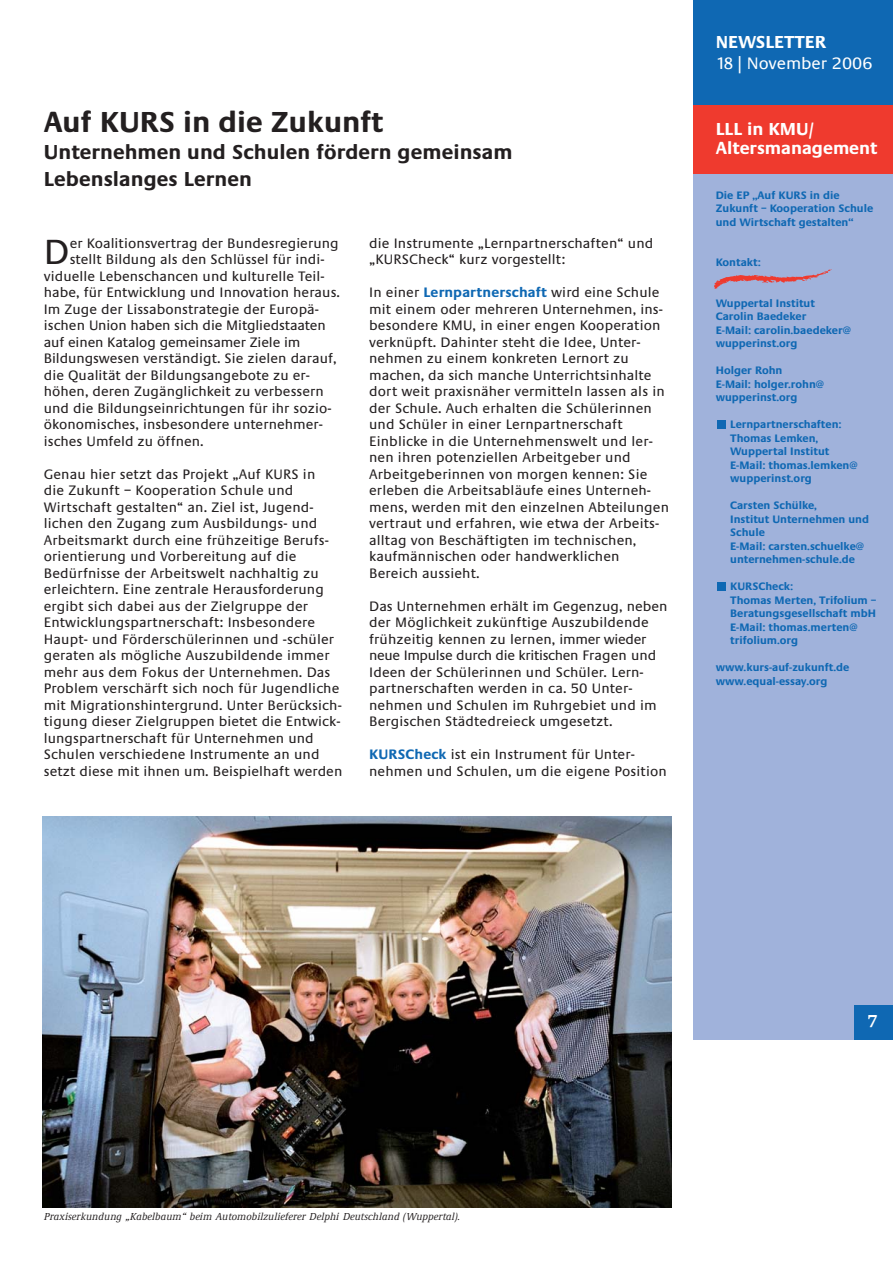
<style>
.page{position:relative;width:893px;height:1263px;background:#fff}
.page>*{position:absolute;margin:0;border:0;box-sizing:border-box;transform-origin:0 0}
.t1{font:36.3px "Praxis EF";color:#231f20}
.t2{font:700 30px "Praxis EF";color:#231f20}
.t3{font:700 21px/27px "Praxis EF";letter-spacing:.005em;color:#231f20}
.t4{font:700 18px/19.5px "Praxis EF";color:#fff}
.t5{font:600 18px "Demos EF";color:#fff}
.t6{font:17.25px "Praxis EF";color:#fff}
.t7{font:14.25px/16.5px "Praxis EF";letter-spacing:.01em;color:#231f20}
.t8{font:700 11.25px/13.5px "Praxis EF";color:#0f68b3}
.t9{font:italic 500 10.5px "Demos EF";letter-spacing:.01em;color:#231f20}
.s1{font-weight:700;color:#0f68b3}
</style>
<div class="page">
<div style="left:693px;top:157px;width:200px;height:883px;background:#a0b2db"></div>
<div style="left:693px;top:0;width:200px;height:105px;background:#0f68b3"></div>
<div style="left:693px;top:105px;width:200px;height:68px;background:#ef3a2e"></div>
<div style="left:854px;top:1006px;width:39px;height:34px;background:#0f68b3"></div>
<svg style="left:714px;top:269px;width:118px;height:20px"></svg>
<img style="left:42px;top:816px;width:630px;height:392px">
<div style="left:717px;top:582px;width:9px;height:8px;background:#0f68b3"></div>
<div style="left:717px;top:420px;width:9px;height:8px;background:#0f68b3"></div>
<h2 class="t2" style="left:44px;top:111px;width:341px">Auf KURS in die Zukunft</h2>
<h3 class="t3" style="left:44px;top:140px;width:470px">Unternehmen und Schulen fördern gemeinsam<br>Lebenslanges Lernen</h3>
<h1 class="t1" style="left:44px;top:238px;width:27px">D</h1>
<p class="t7" style="left:70px;top:235px;width:270px">er Koalitionsvertrag der Bundesregierung</p>
<p class="t7" style="left:70px;top:252px;width:256px">stellt Bildung als den Schlüssel für indi-</p>
<p class="t7" style="left:44px;top:268px;width:282px">viduelle Lebenschancen und kulturelle Teil-</p>
<p class="t7" style="left:44px;top:285px;width:298px">habe, für Entwicklung und Innovation heraus.</p>
<p class="t7" style="left:44px;top:301px;width:277px">Im Zuge der Lissabonstrategie der Europä-</p>
<p class="t7" style="left:44px;top:318px;width:283px">ischen Union haben sich die Mitgliedstaaten</p>
<p class="t7" style="left:44px;top:334px;width:258px">auf einen Katalog gemeinsamer Ziele im</p>
<p class="t7" style="left:44px;top:351px;width:294px">Bildungswesen verständigt. Sie zielen darauf,</p>
<p class="t7" style="left:44px;top:367px;width:268px">die Qualität der Bildungsangebote zu er-</p>
<p class="t7" style="left:44px;top:384px;width:281px">höhen, deren Zugänglichkeit zu verbessern</p>
<p class="t7" style="left:44px;top:400px;width:289px">und die Bildungseinrichtungen für ihr sozio-</p>
<p class="t7" style="left:44px;top:417px;width:281px">ökonomisches, insbesondere unternehmer-</p>
<p class="t7" style="left:44px;top:433px;width:161px">isches Umfeld zu öffnen.</p>
<p class="t7" style="left:44px;top:466px;width:300px">Genau hier setzt das Projekt „Auf KURS in<br>die Zukunft – Kooperation Schule und Wirtschaft gestalten“ an. Ziel ist, Jugend&shy;lichen den Zugang zum Ausbildungs- und Arbeitsmarkt durch eine frühzeitige Berufs&shy;orientierung und Vorbereitung auf die Bedürfnisse der Arbeitswelt nachhaltig zu erleichtern. Eine zentrale Herausforderung ergibt sich dabei aus der Zielgruppe der Entwicklungspartnerschaft: Insbesondere Haupt- und Förderschülerinnen und -schüler geraten als mögliche Auszubildende immer mehr aus dem Fokus der Unternehmen. Das Problem verschärft sich noch für Jugendliche mit Migrationshintergrund. Unter Berücksich&shy;tigung dieser Zielgruppen bietet die Entwick&shy;lungspartnerschaft für Unternehmen und Schulen verschiedene Instrumente an und setzt diese mit ihnen um. Beispielhaft werden</p>
<p class="t7" style="left:369px;top:235px;width:286px">die Instrumente „Lernpartnerschaften“ und „KURSCheck“ kurz vorgestellt:</p>
<p class="t7" style="left:369px;top:285px;width:301px">In einer <span class="s1">Lernpartnerschaft</span> wird eine Schule mit einem oder mehreren Unternehmen, ins&shy;besondere KMU, in einer engen Kooperation verknüpft. Dahinter steht die Idee, Unter&shy;nehmen zu einem konkreten Lernort zu machen, da sich manche Unterrichtsinhalte dort weit praxisnäher vermitteln lassen als in der Schule. Auch erhalten die Schülerinnen und Schüler in einer Lernpartnerschaft Einblicke in die Unternehmenswelt und ler&shy;nen ihren potenziellen Arbeitgeber und Arbeitgeberinnen von morgen kennen: Sie erleben die Arbeitsabläufe eines Unterneh&shy;mens, werden mit den einzelnen Abteilungen vertraut und erfahren, wie etwa der Arbeits&shy;alltag von Beschäftigten im technischen, kaufmännischen oder handwerklichen Bereich aussieht.</p>
<p class="t7" style="left:369px;top:598px;width:300px">Das Unternehmen erhält im Gegenzug, neben der Möglichkeit zukünftige Auszubildende frühzeitig kennen zu lernen, immer wieder neue Impulse durch die kritischen Fragen und Ideen der Schülerinnen und Schüler. Lern&shy;partnerschaften werden in ca. 50 Unter&shy;nehmen und Schulen im Ruhrgebiet und im Bergischen Städtedreieck umgesetzt.</p>
<p class="t7" style="left:369px;top:747px;width:299px"><span class="s1">KURSCheck</span> ist ein Instrument für Unter&shy;nehmen und Schulen, um die eigene Position</p>
<p class="t4" style="left:716px;top:33px;width:112px">NEWSLETTER</p>
<p class="t6" style="left:716px;top:57px;width:158px">18| November 2006</p>
<p class="t4" style="left:716px;top:120px;width:163px">LLL in KMU/<br>Altersmanagement</p>
<p class="t8" style="left:716px;top:189px;width:159px">Die EP „Auf KURS in die<br>Zukunft – Kooperation Schule und Wirtschaft gestalten“</p>
<p class="t8" style="left:716px;top:257px;width:46px">Kontakt:</p>
<p class="t8" style="left:716px;top:297px;width:137px">Wuppertal Institut<br>Carolin Baedeker<br>E-Mail: carolin.baedeker@ wupperinst.org</p>
<p class="t8" style="left:716px;top:365px;width:110px">Holger Rohn<br>E-Mail: holger.rohn@ wupperinst.org</p>
<p class="t8" style="left:730px;top:419px;width:129px">Lernpartnerschaften:<br>Thomas Lemken,<br>Wuppertal Institut<br>E-Mail: thomas.lemken@ wupperinst.org</p>
<p class="t8" style="left:730px;top:500px;width:140px">Carsten Schülke,<br>Institut Unternehmen und<br>Schule<br>E-Mail: carsten.schuelke@ unternehmen-schule.de</p>
<p class="t8" style="left:730px;top:581px;width:148px">KURSCheck:<br>Thomas Merten, Trifolium –<br>Beratungsgesellschaft mbH<br>E-Mail: thomas.merten@ trifolium.org</p>
<p class="t8" style="left:716px;top:662px;width:135px">www.kurs-auf-zukunft.de www.equal-essay.org</p>
<p class="t9" style="left:44px;top:1213px;width:418px">Praxiserkundung „Kabelbaum“ beim Automobilzulieferer Delphi Deutschland (Wuppertal).</p>
<p class="t5" style="left:867px;top:1014px;width:12px">7</p>
</div>
